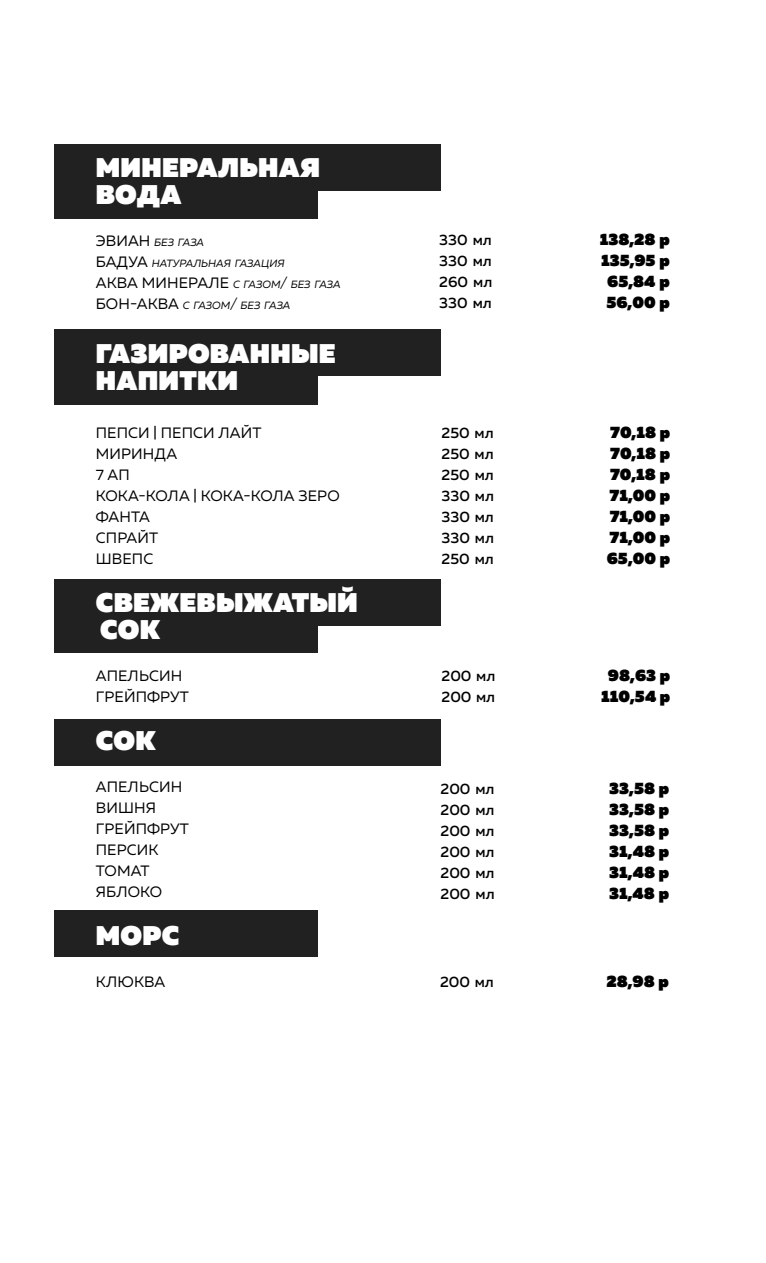
<style>
.page{position:relative;width:766px;height:1263px;background:#fff}
.page>*{position:absolute;margin:0;border:0;box-sizing:border-box;transform-origin:0 0}
.t1{font:800 27px/27px "Muller";letter-spacing:.01em;color:#fff}
.t2{font:800 16.5px "Muller";color:#000}
.t3{font:15px/21px "Muller";letter-spacing:.01em;color:#000}
.t4{font:500 15px "Muller";color:#000}
.t5{font:italic 10.5px/21px "Muller";color:#000}
.s1{font-style:normal;font-size:15px}
.s2{font-size:15px}
</style>
<div class="page">
<div style="left:54px;top:910px;width:263px;height:46px;background:#212121"></div>
<div style="left:54px;top:720px;width:386px;height:46px;background:#212121"></div>
<div style="left:54px;top:606px;width:263px;height:46px;background:#212121"></div>
<div style="left:54px;top:579px;width:386px;height:46px;background:#212121"></div>
<div style="left:54px;top:358px;width:263px;height:46px;background:#212121"></div>
<div style="left:54px;top:182px;width:263px;height:37px;background:#212121"></div>
<div style="left:54px;top:330px;width:386px;height:46px;background:#212121"></div>
<div style="left:54px;top:145px;width:386px;height:46px;background:#212121"></div>
<h1 class="t1" style="left:96px;top:155px;width:225px">МИНЕРАЛЬНАЯ<br>ВОДА</h1>
<p class="t5" style="left:96px;top:232px;width:246px"><span class="s1">ЭВИАН</span> без газа<br><span class="s1">БАДУА</span> натуральная газация<br><span class="s1">АКВА МИНЕРАЛЕ</span> с газом<span class="s2">/</span> без газа<br><span class="s1">БОН-АКВА</span> с газом<span class="s2">/</span> без газа</p>
<h1 class="t1" style="left:96px;top:341px;width:241px">ГАЗИРОВАННЫЕ<br>НАПИТКИ</h1>
<p class="t3" style="left:96px;top:422px;width:245px">ПЕПСИ | ПЕПСИ ЛАЙТ<br>МИРИНДА<br>7 АП<br>КОКА-КОЛА | КОКА-КОЛА ЗЕРО<br>ФАНТА<br>СПРАЙТ<br>ШВЕПС</p>
<h1 class="t1" style="left:96px;top:590px;width:263px">СВЕЖЕВЫЖАТЫЙ<br>СОК</h1>
<p class="t3" style="left:96px;top:665px;width:95px">АПЕЛЬСИН<br>ГРЕЙПФРУТ</p>
<h1 class="t1" style="left:96px;top:728px;width:61px">СОК</h1>
<p class="t3" style="left:96px;top:776px;width:95px">АПЕЛЬСИН<br>ВИШНЯ<br>ГРЕЙПФРУТ<br>ПЕРСИК<br>ТОМАТ<br>ЯБЛОКО</p>
<h1 class="t1" style="left:96px;top:923px;width:85px">МОРС</h1>
<p class="t3" style="left:96px;top:971px;width:71px">КЛЮКВА</p>
<p class="t4" style="left:439px;top:230px;width:54px">330 мл</p>
<p class="t2" style="left:599px;top:228px;width:72px">138,28 р</p>
<p class="t4" style="left:439px;top:251px;width:54px">330 мл</p>
<p class="t2" style="left:601px;top:249px;width:70px">135,95 р</p>
<p class="t4" style="left:439px;top:272px;width:54px">260 мл</p>
<p class="t2" style="left:607px;top:270px;width:64px">65,84 р</p>
<p class="t4" style="left:439px;top:293px;width:54px">330 мл</p>
<p class="t2" style="left:606px;top:291px;width:65px">56,00 р</p>
<p class="t4" style="left:441px;top:423px;width:54px">250 мл</p>
<p class="t2" style="left:610px;top:421px;width:62px">70,18 р</p>
<p class="t4" style="left:441px;top:444px;width:54px">250 мл</p>
<p class="t2" style="left:610px;top:442px;width:62px">70,18 р</p>
<p class="t4" style="left:441px;top:465px;width:54px">250 мл</p>
<p class="t2" style="left:610px;top:463px;width:62px">70,18 р</p>
<p class="t4" style="left:441px;top:486px;width:54px">330 мл</p>
<p class="t2" style="left:609px;top:484px;width:62px">71,00 р</p>
<p class="t4" style="left:441px;top:507px;width:54px">330 мл</p>
<p class="t2" style="left:609px;top:505px;width:62px">71,00 р</p>
<p class="t4" style="left:441px;top:528px;width:54px">330 мл</p>
<p class="t2" style="left:609px;top:526px;width:62px">71,00 р</p>
<p class="t4" style="left:441px;top:549px;width:54px">250 мл</p>
<p class="t2" style="left:606px;top:547px;width:65px">65,00 р</p>
<p class="t4" style="left:441px;top:666px;width:55px">200 мл</p>
<p class="t2" style="left:607px;top:665px;width:64px">98,63 р</p>
<p class="t4" style="left:441px;top:687px;width:55px">200 мл</p>
<p class="t2" style="left:601px;top:686px;width:70px">110,54 р</p>
<p class="t4" style="left:440px;top:779px;width:55px">200 мл</p>
<p class="t2" style="left:609px;top:777px;width:61px">33,58 р</p>
<p class="t4" style="left:440px;top:800px;width:55px">200 мл</p>
<p class="t2" style="left:609px;top:798px;width:61px">33,58 р</p>
<p class="t4" style="left:440px;top:821px;width:55px">200 мл</p>
<p class="t2" style="left:609px;top:819px;width:61px">33,58 р</p>
<p class="t4" style="left:440px;top:842px;width:55px">200 мл</p>
<p class="t2" style="left:609px;top:840px;width:61px">31,48 р</p>
<p class="t4" style="left:440px;top:863px;width:55px">200 мл</p>
<p class="t2" style="left:609px;top:861px;width:61px">31,48 р</p>
<p class="t4" style="left:440px;top:884px;width:56px">200 мл</p>
<p class="t2" style="left:609px;top:882px;width:62px">31,48 р</p>
<p class="t4" style="left:440px;top:973px;width:55px">200 мл</p>
<p class="t2" style="left:606px;top:971px;width:64px">28,98 р</p>
</div>
